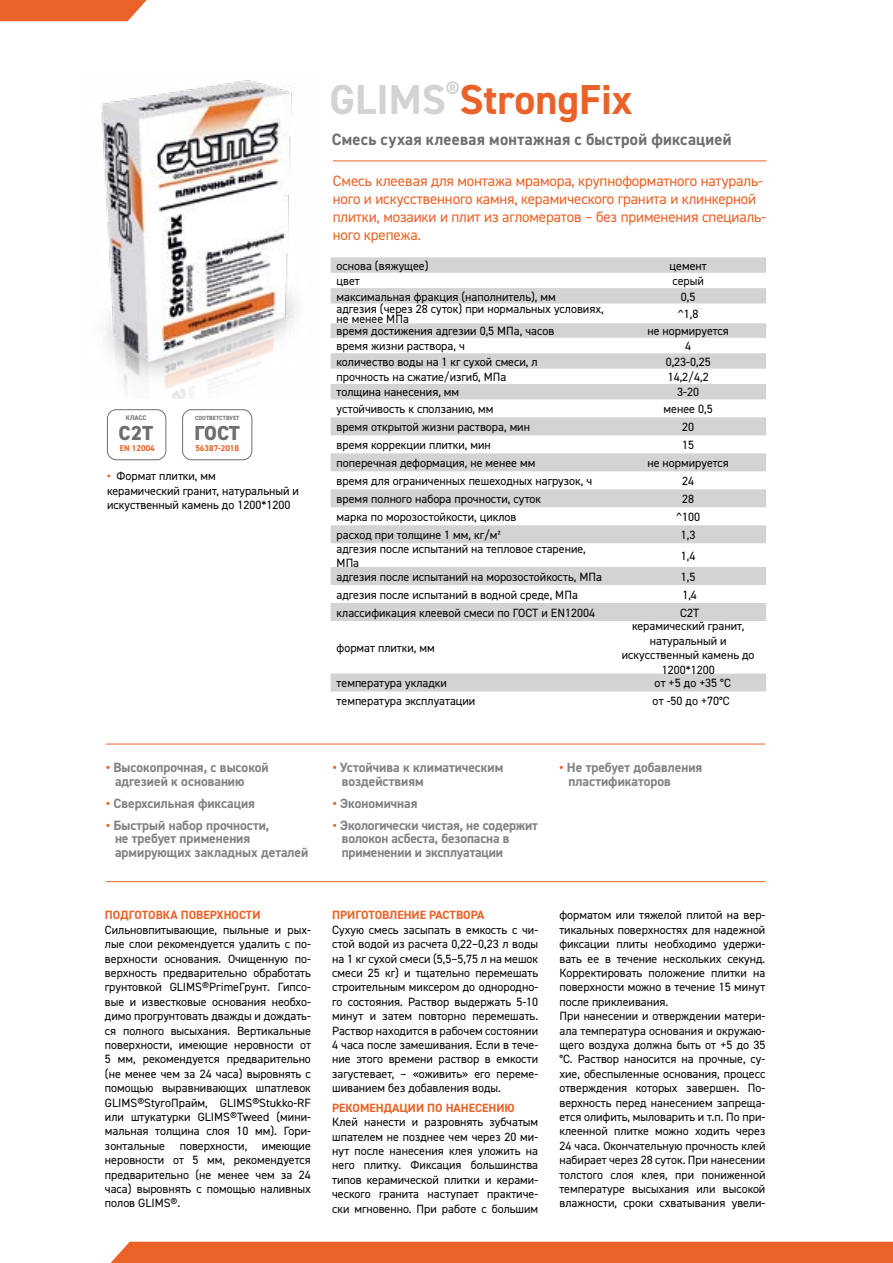
<style>
.page{position:relative;width:893px;height:1263px;background:#fff}
.page>*{position:absolute;margin:0;border:0;box-sizing:border-box;transform-origin:0 0}
.t1{font:700 42px "DIN2014";color:#ea6227}
.t2{font:800 20.4px "DIN2014";color:#6d6e71}
.t3{font:700 16.5px "DIN2014";letter-spacing:.015em;color:#6d6e71}
.t4{font:15px/18px "DIN2014";letter-spacing:-.01em;color:#ea6227}
.t5{font:700 13.5px/13.5px "DIN2014";color:#808285}
.t6{font:12px/14.4px "DIN2014";color:#000}
.t7{font:700 12px "DIN2014";color:#ea6227}
.t8{font:700 8.55px "DIN2014";color:#ea6227}
.t9{font:700 6.75px "DIN2014";letter-spacing:.005em;color:#6d6e71}
.t10{font:700 6px "DIN2014";color:#6d6e71}
.s1{font-weight:700;color:#ea6227}
.s2{color:#d1d3d4}
.s3{color:#ea6227}
</style>
<div class="page">
<svg style="left:0;top:0;width:147px;height:21px;background:#eb6c35"></svg>
<div style="left:110px;top:1242px;width:783px;height:21px;background:#ea6227"></div>
<hr style="left:106px;top:881px;width:659px;height:1px;background:#ea6227">
<img style="left:101px;top:80px;width:194px;height:319px">
<hr style="left:106px;top:744px;width:659px;height:1px;background:#ea6227">
<hr style="left:333px;top:160px;width:433px;height:1px;background:#ea6227">
<div style="left:182px;top:409px;width:70px;height:51px;border:1px solid #6d6e71;border-radius:9px"></div>
<div style="left:107px;top:409px;width:59px;height:51px;border:1px solid #6d6e71;border-radius:9px"></div>
<svg style="left:331px;top:257px;width:435px;height:16px;background:#d2d4d5"></svg>
<svg style="left:331px;top:288px;width:435px;height:81px"></svg>
<svg style="left:331px;top:384px;width:435px;height:307px"></svg>
<p class="t10" style="left:195px;top:414px;width:46px">СООТВЕТСТВУЕТ</p>
<h2 class="t2" style="left:194px;top:419px;width:47px">ГОСТ</h2>
<p class="t8" style="left:195px;top:442px;width:45px">56387-2018</p>
<p class="t9" style="left:126px;top:414px;width:22px">КЛАСС</p>
<h2 class="t2" style="left:118px;top:419px;width:36px">C2Т</h2>
<p class="t8" style="left:120px;top:442px;width:37px">EN 12004</p>
<p class="t6" style="left:107px;top:468px;width:193px"><span class="s1">•</span> Формат плитки, мм<br>керамический гранит, натуральный и искуственный камень до 1200*1200</p>
<h1 class="t1" style="left:330px;top:72px;width:304px"><span class="s2">GLIMS</span><sup>®</sup>StrongFix</h1>
<h3 class="t3" style="left:332px;top:128px;width:401px">Смесь сухая клеевая монтажная с быстрой фиксацией</h3>
<p class="t4" style="left:333px;top:172px;width:435px">Смесь клеевая для монтажа мрамора, крупноформатного натураль&shy;ного и искусственного камня, керамического гранита и клинкерной плитки, мозаики и плит из агломератов – без применения специаль&shy;ного крепежа.</p>
<p class="t6" style="left:337px;top:258px;width:93px">основа (вяжущее)</p>
<p class="t6" style="left:670px;top:258px;width:39px">цемент</p>
<p class="t6" style="left:337px;top:274px;width:25px">цвет</p>
<p class="t6" style="left:672px;top:274px;width:33px">серый</p>
<p class="t6" style="left:337px;top:289px;width:221px">максимальная фракция (наполнитель), мм</p>
<p class="t6" style="left:681px;top:289px;width:16px">0,5</p>
<p class="t6" style="left:337px;top:303px;width:269px;line-height:10.5px">адгезия (через 28 суток) при нормальных условиях, не менее МПа</p>
<p class="t6" style="left:678px;top:307px;width:22px">^1,8</p>
<p class="t6" style="left:337px;top:324px;width:219px">время достижения адгезии 0,5 МПа, часов</p>
<p class="t6" style="left:647px;top:324px;width:83px">не нормируется</p>
<p class="t6" style="left:337px;top:339px;width:130px">время жизни раствора, ч</p>
<p class="t6" style="left:685px;top:339px;width:7px">4</p>
<p class="t6" style="left:337px;top:354px;width:202px">количество воды на 1 кг сухой смеси, л</p>
<p class="t6" style="left:666px;top:354px;width:47px">0,23-0,25</p>
<p class="t6" style="left:337px;top:369px;width:171px">прочность на сжатие/изгиб, МПа</p>
<p class="t6" style="left:668px;top:369px;width:43px">14,2/4,2</p>
<p class="t6" style="left:337px;top:385px;width:124px">толщина нанесения, мм</p>
<p class="t6" style="left:677px;top:385px;width:23px">3-20</p>
<p class="t6" style="left:337px;top:402px;width:158px">устойчивость к сползанию, мм</p>
<p class="t6" style="left:664px;top:402px;width:51px">менее 0,5</p>
<p class="t6" style="left:337px;top:419px;width:195px">время открытой жизни раствора, мин</p>
<p class="t6" style="left:682px;top:419px;width:13px">20</p>
<p class="t6" style="left:337px;top:437px;width:156px">время коррекции плитки, мин</p>
<p class="t6" style="left:682px;top:437px;width:13px">15</p>
<p class="t6" style="left:337px;top:455px;width:200px">поперечная деформация, не менее мм</p>
<p class="t6" style="left:647px;top:455px;width:83px">не нормируется</p>
<p class="t6" style="left:337px;top:473px;width:257px">время для ограниченных пешеходных нагрузок, ч</p>
<p class="t6" style="left:682px;top:473px;width:13px">24</p>
<p class="t6" style="left:337px;top:491px;width:206px">время полного набора прочности, суток</p>
<p class="t6" style="left:682px;top:491px;width:13px">28</p>
<p class="t6" style="left:337px;top:509px;width:181px">марка по морозостойкости, циклов</p>
<p class="t6" style="left:676px;top:509px;width:25px">^100</p>
<p class="t6" style="left:337px;top:527px;width:166px">расход при толщине 1 мм, кг/м²</p>
<p class="t6" style="left:681px;top:527px;width:16px">1,3</p>
<p class="t6" style="left:337px;top:541px;width:251px">адгезия после испытаний на тепловое старение,<br>МПа</p>
<p class="t6" style="left:681px;top:548px;width:16px">1,4</p>
<p class="t6" style="left:337px;top:569px;width:267px">адгезия после испытаний на морозостойкость, МПа</p>
<p class="t6" style="left:681px;top:569px;width:16px">1,5</p>
<p class="t6" style="left:337px;top:587px;width:243px">адгезия после испытаний в водной среде, МПа</p>
<p class="t6" style="left:682px;top:587px;width:16px">1,4</p>
<p class="t6" style="left:337px;top:605px;width:260px">классификация клеевой смеси по ГОСТ и EN12004</p>
<p class="t6" style="left:680px;top:605px;width:21px">С2Т</p>
<p class="t6" style="left:337px;top:640px;width:100px">формат плитки, мм</p>
<p class="t6" style="left:622px;top:619px;width:134px;text-align:center">керамический гранит, натуральный и искусственный камень до<br>1200*1200</p>
<p class="t6" style="left:337px;top:676px;width:112px">температура укладки</p>
<p class="t6" style="left:654px;top:676px;width:78px">от +5 до +35 °C</p>
<p class="t6" style="left:337px;top:694px;width:140px">температура эксплуатации</p>
<p class="t6" style="left:652px;top:694px;width:79px">от -50 до +70°C</p>
<p class="t5" style="left:115px;top:760px;width:155px;text-indent:-9px"><span class="s3">•</span> Высокопрочная, с высокой адгезией к основанию</p>
<p class="t5" style="left:106px;top:796px;width:150px"><span class="s3">•</span> Сверхсильная фиксация</p>
<p class="t5" style="left:115px;top:818px;width:195px;text-indent:-9px"><span class="s3">•</span> Быстрый набор прочности,<br>не требует применения армирующих закладных деталей</p>
<p class="t7" style="left:105px;top:907px;width:157px">ПОДГОТОВКА ПОВЕРХНОСТИ</p>
<p class="t6" style="left:105px;top:922px;width:207px;text-align:justify">Сильновпитывающие, пыльные и рых&shy;лые слои рекомендуется удалить с по&shy;верхности основания. Очищенную по&shy;верхность предварительно обработать грунтовкой GLIMS®PrimeГрунт. Гипсо&shy;вые и известковые основания необхо&shy;димо прогрунтовать дважды и дождать&shy;ся полного высыхания. Вертикальные поверхности, имеющие неровности от 5 мм, рекомендуется предварительно (не менее чем за 24 часа) выровнять с помощью выравнивающих шпатлевок GLIMS®StyroПрайм, GLIMS®Stukko-RF или штукатурки GLIMS®Tweed (мини&shy;мальная толщина слоя 10 мм). Гори&shy;зонтальные поверхности, имеющие неровности от 5 мм, рекомендуется предварительно (не менее чем за 24 часа) выровнять с помощью наливных полов GLIMS®.</p>
<p class="t5" style="left:342px;top:760px;width:163px;text-indent:-9px"><span class="s3">•</span> Устойчива к климатическим воздействиям</p>
<p class="t5" style="left:333px;top:796px;width:86px"><span class="s3">•</span> Экономичная</p>
<p class="t5" style="left:342px;top:818px;width:198px;text-indent:-9px"><span class="s3">•</span> Экологически чистая, не содержит волокон асбеста, безопасна в применении и эксплуатации</p>
<p class="t7" style="left:332px;top:907px;width:154px">ПРИГОТОВЛЕНИЕ РАСТВОРА</p>
<p class="t6" style="left:332px;top:922px;width:207px;text-align:justify">Сухую смесь засыпать в емкость с чи&shy;стой водой из расчета 0,22–0,23 л воды на 1 кг сухой смеси (5,5–5,75 л на мешок смеси 25 кг) и тщательно перемешать строительным миксером до однородно&shy;го состояния. Раствор выдержать 5-10 минут и затем повторно перемешать.<br>Раствор находится в рабочем состоянии 4 часа после замешивания. Если в тече&shy;ние этого времени раствор в емкости загустевает, – «оживить» его переме&shy;шиванием без добавления воды.</p>
<p class="t7" style="left:332px;top:1099px;width:184px">РЕКОМЕНДАЦИИ ПО НАНЕСЕНИЮ</p>
<p class="t6" style="left:332px;top:1114px;width:207px;text-align:justify">Клей нанести и разровнять зубчатым шпателем не позднее чем через 20 ми&shy;нут после нанесения клея уложить на него плитку. Фиксация большинства типов керамической плитки и керами&shy;ческого гранита наступает практиче&shy;ски мгновенно. При работе с большим</p>
<p class="t5" style="left:569px;top:760px;width:135px;text-indent:-9px"><span class="s3">•</span> Не требует добавления пластификаторов</p>
<p class="t6" style="left:559px;top:908px;width:207px">форматом или тяжелой плитой на вер&shy;тикальных поверхностях для надежной фиксации плиты необходимо удержи&shy;вать ее в течение нескольких секунд.<br>Корректировать положение плитки на поверхности можно в течение 15 минут после приклеивания.<br>При нанесении и отверждении матери&shy;ала температура основания и окружаю&shy;щего воздуха должна быть от +5 до 35 °С. Раствор наносится на прочные, су&shy;хие, обеспыленные основания, процесс отверждения которых завершен. По&shy;верхность перед нанесением запреща&shy;ется олифить, мыловарить и т.п. По при&shy;клеенной плитке можно ходить через 24 часа. Окончательную прочность клей набирает через 28 суток. При нанесении толстого слоя клея, при пониженной температуре высыхания или высокой влажности, сроки схватывания увели-</p>
</div>
